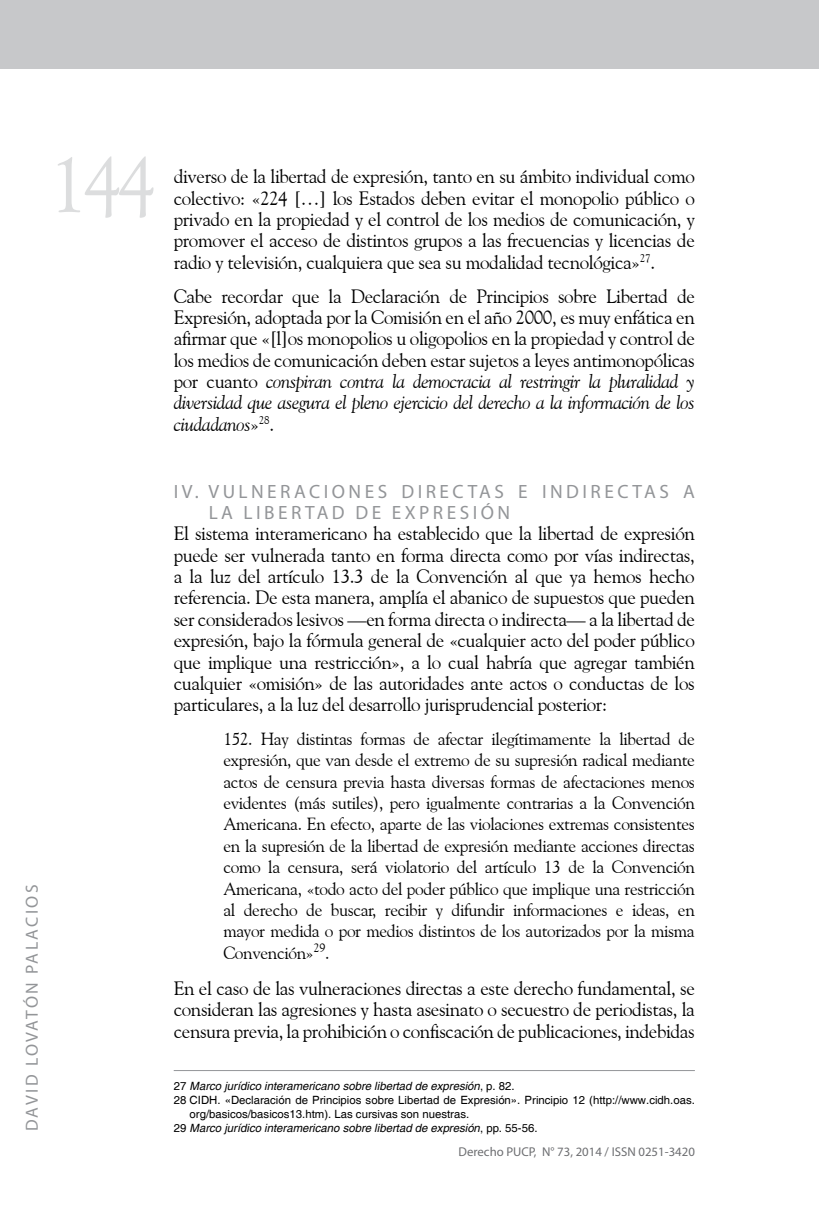
<style>
.page{position:relative;width:819px;height:1206px;background:#fff}
.page>*{position:absolute;margin:0;border:0;box-sizing:border-box;transform-origin:0 0}
.t1{font:78.75px "Goudy Old Style BT";color:#dcddde}
.t2{font:19.25px/21.3px "Goudy Old Style BT";letter-spacing:-.02em;color:#000;text-align:justify}
.t3{font:19.25px/20.5px "Myriad Pro";letter-spacing:.18em;color:#939598}
.t4{font:17.5px/21.3px "Goudy Old Style BT";letter-spacing:-.02em;color:#000;text-align:justify}
.t5{font:17.5px "Myriad Pro";letter-spacing:.13em;color:#939598}
.t6{font:12.78px "Myriad Pro";color:#6d6e71}
.t7{font:11.38px "Helvetica";color:#000}
.t8{font:italic 11.38px "Helvetica";color:#000}
.s1{font-style:italic}
.s2{font-style:normal}
</style>
<div class="page">
<div style="left:0;top:0;width:819px;height:69px;background:#c7c8ca"></div>
<hr style="left:174px;top:1070px;width:520px;height:1px;background:#939598">
<h1 class="t1" style="left:49px;top:136px;width:109px">144</h1>
<p class="t2" style="left:174px;top:166px;width:522px">diverso de la libertad de expresión, tanto en su ámbito individual como colectivo: «224 […] los Estados deben evitar el monopolio público o privado en la propiedad y el control de los medios de comunicación, y promover el acceso de distintos grupos a las frecuencias y licencias de radio y televisión, cualquiera que sea su modalidad tecnológica»<sup>27</sup>.</p>
<p class="t2" style="left:174px;top:285px;width:522px">Cabe recordar que la Declaración de Principios sobre Libertad de Expresión, adoptada por la Comisión en el año 2000, es muy enfática en afirmar que «[l]os monopolios u oligopolios en la propiedad y control de los medios de comunicación deben estar sujetos a leyes antimonopólicas por cuanto <span class="s1">conspiran contra la democracia al restringir la pluralidad y diversidad que asegura el pleno ejercicio del derecho a la información de los ciudadanos</span>»<sup>28</sup>.</p>
<p class="t5" style="left:21px;top:1131px;width:248px;rotate:-90deg">DAVID LOVATÓN PALACIOS</p>
<p class="t3" style="left:209px;top:481px;width:487px;text-indent:42px">NER ACIONE S D IRE CTAS E IND IRE CTAS A<br>LA LIBER</p>
<p class="t3" style="left:174px;top:481px;width:41px">IV . VUL</p>
<p class="t3" style="left:305px;top:502px;width:64px">TAD DE</p>
<p class="t3" style="left:392px;top:502px;width:14px">EXPRE</p>
<p class="t3" style="left:459px;top:502px;width:52px">SIÓN</p>
<p class="t2" style="left:174px;top:522px;width:523px">El sistema interamericano ha establecido que la libertad de expresión puede ser vulnerada tanto en forma directa como por vías indirectas, a la luz del artículo 13.3 de la Convención al que ya hemos hecho referencia. De esta manera, amplía el abanico de supuestos que pueden ser considerados lesivos —en forma directa o indirecta— a la libertad de expresión, bajo la fórmula general de «cualquier acto del poder público que implique una restricción», a lo cual habría que agregar también cualquier «omisión» de las autoridades ante actos o conductas de los particulares, a la luz del desarrollo jurisprudencial posterior:</p>
<p class="t4" style="left:223px;top:728px;width:473px">152. Hay distintas formas de afectar ilegítimamente la libertad de expresión, que van desde el extremo de su supresión radical mediante actos de censura previa hasta diversas formas de afectaciones menos evidentes (más sutiles), pero igualmente contrarias a la Convención Americana. En efecto, aparte de las violaciones extremas consistentes en la supresión de la libertad de expresión mediante acciones directas como la censura, será violatorio del artículo 13 de la Convención Americana, «todo acto del poder público que implique una restricción al derecho de buscar, recibir y difundir informaciones e ideas, en mayor medida o por medios distintos de los autorizados por la misma Convención»<sup>29</sup>.</p>
<p class="t2" style="left:174px;top:977px;width:523px">En el caso de las vulneraciones directas a este derecho fundamental, se consideran las agresiones y hasta asesinato o secuestro de periodistas, la censura previa, la prohibición o confiscación de publicaciones, indebidas</p>
<p class="t8" style="left:174px;top:1078px;width:342px"><span class="s2">27</span> Marco jurídico interamericano sobre libertad de expresión<span class="s2">, p. 82.</span></p>
<p class="t7" style="left:174px;top:1092px;width:522px">28 CIDH. «Declaración de Principios sobre Libertad de Expresión». Principio 12 (http://www.cidh.oas.</p>
<p class="t7" style="left:190px;top:1106px;width:281px">org/basicos/basicos13.htm). Las cursivas son nuestras.</p>
<p class="t8" style="left:174px;top:1120px;width:365px"><span class="s2">29</span> Marco jurídico interamericano sobre libertad de expresión<span class="s2">, pp. 55-56.</span></p>
<p class="t6" style="left:458px;top:1144px;width:238px">DERECHO PUCP, N° 73, 2014 / ISSN 0251-3420</p>
</div>
